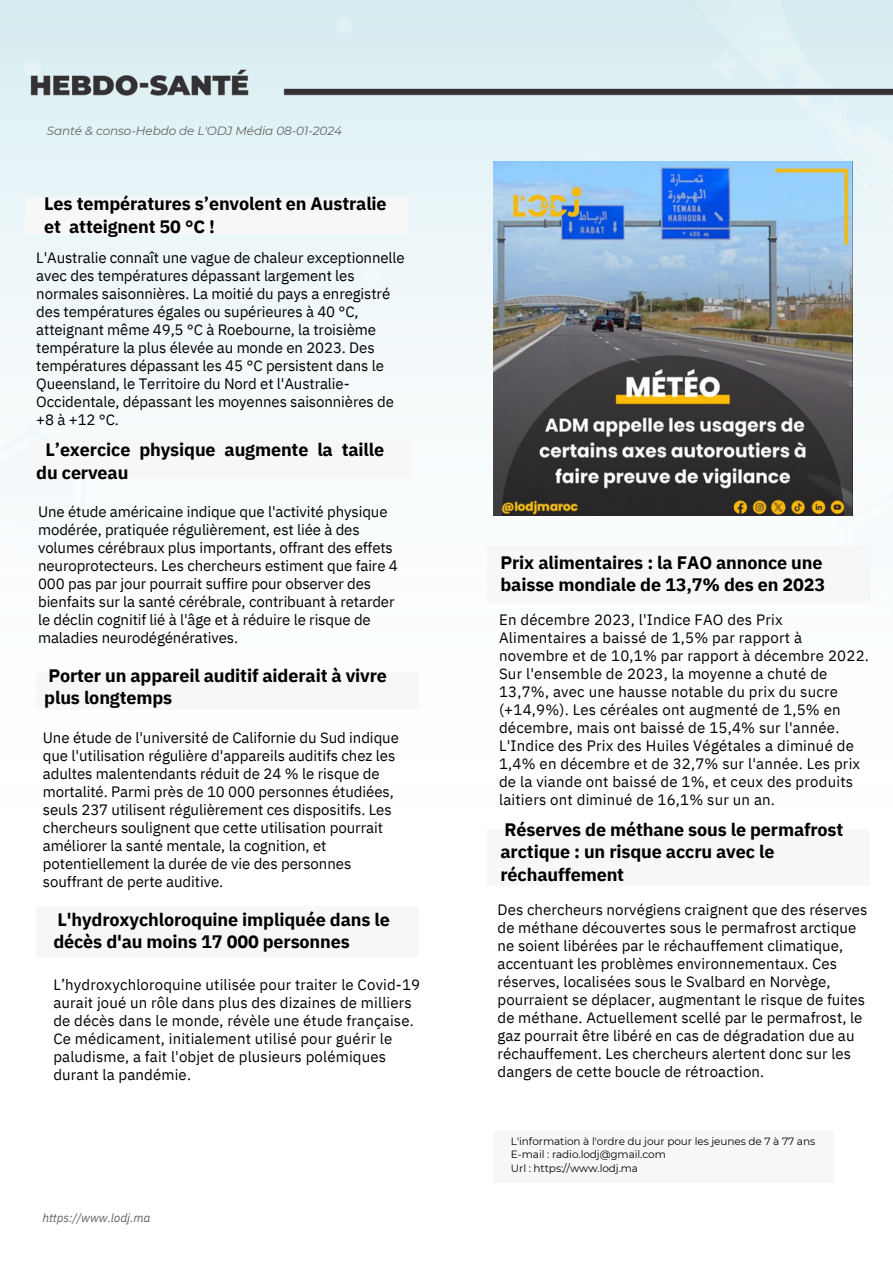
<style>
.page{position:relative;width:893px;height:1264px;background:#fff}
.page>*{position:absolute;margin:0;border:0;box-sizing:border-box;transform-origin:0 0}
.t1{font:700 18px/22.5px "IBM Plex Sans";letter-spacing:-.01em;color:#000}
.t2{font:15px/18px "IBM Plex Sans";letter-spacing:-.005em;color:#000}
.t3{font:15px/18px "IBM Plex Sans";letter-spacing:.015em;color:#000}
.t4{font:italic 12px "Montserrat";letter-spacing:-.01em;color:#646464}
.t5{font:italic 12px "IBM Plex Sans";letter-spacing:-.01em;color:#646464}
.t6{font:10.5px "Montserrat";letter-spacing:-.01em;color:#000}
</style>
<div class="page">
<img style="left:0;top:0;width:892px;height:516px">
<div style="left:25px;top:197px;width:383px;height:38px;background:#f7f7f7"></div>
<div style="left:30px;top:440px;width:383px;height:37px;background:#f7f7f7"></div>
<div style="left:36px;top:672px;width:383px;height:37px;background:#f7f7f7"></div>
<div style="left:36px;top:905px;width:383px;height:51px;background:#f7f7f7"></div>
<div style="left:487px;top:829px;width:383px;height:57px;background:#f7f7f7"></div>
<div style="left:493px;top:1131px;width:341px;height:51px;background:#f7f7f7"></div>
<img style="left:493px;top:162px;width:359px;height:353px">
<div style="left:487px;top:546px;width:383px;height:56px;background:#f7f7f7"></div>
<p class="t4" style="left:47px;top:123px;width:297px">Santé &amp; conso-Hebdo de L'ODJ Média 08-01-2024</p>
<p class="t1" style="left:44px;top:192px;width:344px">Les températures s’envolent en Australie</p>
<p class="t1" style="left:44px;top:215px;width:172px">et atteignent 50 °C !</p>
<p class="t2" style="left:36px;top:249px;width:370px">L'Australie connaît une vague de chaleur exceptionnelle avec des températures dépassant largement les normales saisonnières. La moitié du pays a enregistré des températures égales ou supérieures à 40 °C, atteignant même 49,5 °C à Roebourne, la troisième température la plus élevée au monde en 2023. Des températures dépassant les 45 °C persistent dans le Queensland, le Territoire du Nord et l'Australie-Occidentale, dépassant les moyennes saisonnières de +8 à +12 °C.</p>
<p class="t1" style="left:36px;top:438px;width:349px;text-indent:9px">L’exercice physique augmente la taille du cerveau</p>
<p class="t2" style="left:38px;top:502px;width:361px">Une étude américaine indique que l'activité physique modérée, pratiquée régulièrement, est liée à des volumes cérébraux plus importants, offrant des effets neuroprotecteurs. Les chercheurs estiment que faire 4<br>000 pas par jour pourrait suffire pour observer des bienfaits sur la santé cérébrale, contribuant à retarder le déclin cognitif lié à l'âge et à réduire le risque de maladies neurodégénératives.</p>
<p class="t1" style="left:44px;top:664px;width:344px">Porter un appareil auditif aiderait à vivre plus longtemps</p>
<p class="t2" style="left:43px;top:728px;width:357px">Une étude de l'université de Californie du Sud indique que l'utilisation régulière d'appareils auditifs chez les adultes malentendants réduit de 24 % le risque de mortalité. Parmi près de 10 000 personnes étudiées, seuls 237 utilisent régulièrement ces dispositifs. Les chercheurs soulignent que cette utilisation pourrait améliorer la santé mentale, la cognition, et potentiellement la durée de vie des personnes souffrant de perte auditive.</p>
<p class="t1" style="left:53px;top:907px;width:338px">L'hydroxychloroquine impliquée dans le décès d'au moins 17 000 personnes</p>
<p class="t2" style="left:53px;top:975px;width:368px">L’hydroxychloroquine utilisée pour traiter le Covid-19 aurait joué un rôle dans plus des dizaines de milliers de décès dans le monde, révèle une étude française.<br>Ce médicament, initialement utilisé pour guérir le paludisme, a fait l'objet de plusieurs polémiques durant la pandémie.</p>
<p class="t5" style="left:43px;top:1209px;width:109px">https://www.lodj.ma</p>
<p class="t1" style="left:500px;top:551px;width:326px">Prix alimentaires : la FAO annonce une baisse mondiale de 13,7% des en 2023</p>
<p class="t3" style="left:499px;top:610px;width:371px">En décembre 2023, l'Indice FAO des Prix Alimentaires a baissé de 1,5% par rapport à novembre et de 10,1% par rapport à décembre 2022.<br>Sur l'ensemble de 2023, la moyenne a chuté de 13,7%, avec une hausse notable du prix du sucre (+14,9%). Les céréales ont augmenté de 1,5% en décembre, mais ont baissé de 15,4% sur l'année.<br>L'Indice des Prix des Huiles Végétales a diminué de 1,4% en décembre et de 32,7% sur l'année. Les prix de la viande ont baissé de 1%, et ceux des produits laitiers ont diminué de 16,1% sur un an.</p>
<p class="t1" style="left:500px;top:817px;width:344px">Réserves de méthane sous le permafrost arctique : un risque accru avec le réchauffement</p>
<p class="t2" style="left:497px;top:900px;width:371px">Des chercheurs norvégiens craignent que des réserves de méthane découvertes sous le permafrost arctique ne soient libérées par le réchauffement climatique, accentuant les problèmes environnementaux. Ces réserves, localisées sous le Svalbard en Norvège, pourraient se déplacer, augmentant le risque de fuites de méthane. Actuellement scellé par le permafrost, le gaz pourrait être libéré en cas de dégradation due au réchauffement. Les chercheurs alertent donc sur les dangers de cette boucle de rétroaction.</p>
<p class="t6" style="left:511px;top:1135px;width:306px">L'information à l'ordre du jour pour les jeunes de 7 à 77 ans</p>
<p class="t6" style="left:511px;top:1148px;width:156px">E-mail : radio.lodj@gmail.com</p>
<p class="t6" style="left:511px;top:1161px;width:129px">Url : https://www.lodj.ma</p>
</div>
